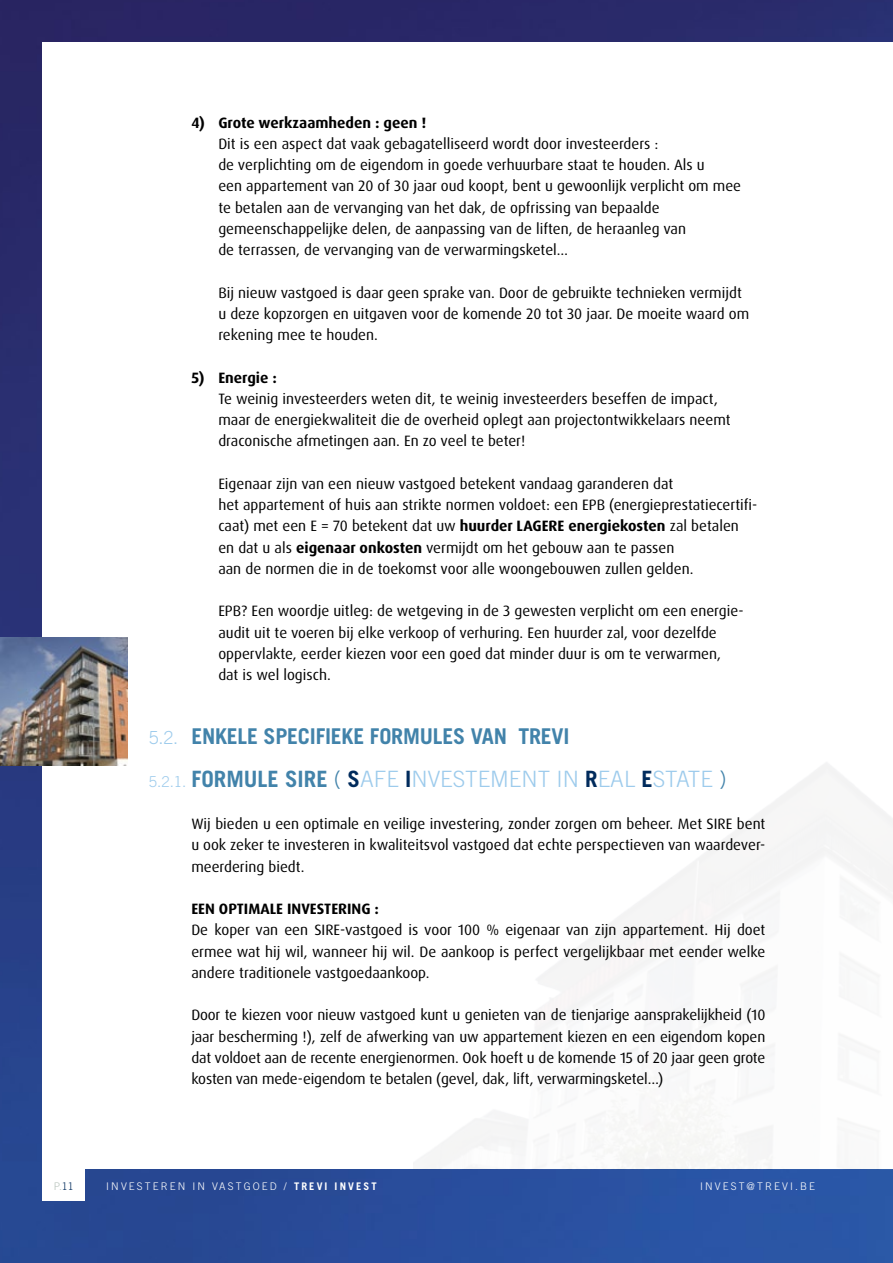
<style>
.page{position:relative;width:893px;height:1263px;background:#fff}
.page>*{position:absolute;margin:0;border:0;box-sizing:border-box;transform-origin:0 0}
.t1{font:300 22.5px "Trade Gothic";color:#9dcbec}
.t2{font:700 22.5px "Trade Gothic";color:#4283aa}
.t3{font:700 21.75px "Trade Gothic";letter-spacing:-.01em;color:#4283aa}
.t4{font:15px/21.3px "Dax OT";color:#000}
.t5{font:700 15px "Dax OT";color:#000}
.t6{font:300 10.5px "Trade Gothic";letter-spacing:.2em;color:#fff}
.t7{font:300 10.5px "Trade Gothic";color:#b8c4bc}
.s1{font-weight:700}
.s2{font-weight:300;font-size:18px;color:#9dcbec}
.s3{font-weight:300;font-size:15px;color:#9dcbec}
.s4{font-weight:700;color:#4283aa}
.s5{color:#4283aa}
.s6{font-weight:700;color:#002b5c}
.s7{color:#002b5c}
</style>
<div class="page">
<img style="left:0;top:0;width:893px;height:1263px">
<div style="left:43px;top:43px;width:850px;height:1126px;background:#fff"></div>
<div style="left:43px;top:1137px;width:42px;height:64px;background:#fff"></div>
<img style="left:0;top:638px;width:128px;height:127px">
<p class="t5" style="left:191px;top:113px;width:237px">4) Grote werkzaamheden : geen !</p>
<p class="t4" style="left:218px;top:133px;width:524px">Dit is een aspect dat vaak gebagatelliseerd wordt door investeerders :<br>de verplichting om de eigendom in goede verhuurbare staat te houden. Als u<br>een appartement van 20 of 30 jaar oud koopt, bent u gewoonlijk verplicht om mee te betalen aan de vervanging van het dak, de opfrissing van bepaalde gemeenschappelijke delen, de aanpassing van de liften, de heraanleg van<br>de terrassen, de vervanging van de verwarmingsketel…</p>
<p class="t4" style="left:218px;top:282px;width:532px">Bij nieuw vastgoed is daar geen sprake van. Door de gebruikte technieken vermijdt u deze kopzorgen en uitgaven voor de komende 20 tot 30 jaar. De moeite waard om rekening mee te houden.</p>
<p class="t5" style="left:191px;top:368px;width:87px">5) Energie :</p>
<p class="t4" style="left:218px;top:388px;width:514px">Te weinig investeerders weten dit, te weinig investeerders beseffen de impact, maar de energiekwaliteit die de overheid oplegt aan projectontwikkelaars neemt draconische afmetingen aan. En zo veel te beter!</p>
<p class="t4" style="left:218px;top:473px;width:540px">Eigenaar zijn van een nieuw vastgoed betekent vandaag garanderen dat<br>het appartement of huis aan strikte normen voldoet: een EPB (energieprestatiecertifi&shy;caat) met een E = 70 betekent dat uw <span class="s1">huurder LAGERE energiekosten</span> zal betalen en dat u als <span class="s1">eigenaar onkosten</span> vermijdt om het gebouw aan te passen<br>aan de normen die in de toekomst voor alle woongebouwen zullen gelden.</p>
<p class="t4" style="left:218px;top:601px;width:527px">EPB? Een woordje uitleg: de wetgeving in de 3 gewesten verplicht om een energie&shy;audit uit te voeren bij elke verkoop of verhuring. Een huurder zal, voor dezelfde oppervlakte, eerder kiezen voor een goed dat minder duur is om te verwarmen, dat is wel logisch.</p>
<h2 class="t3" style="left:149px;top:723px;width:126px"><span class="s2">5.2.</span> ENKELE SPECI</h2>
<h2 class="t3" style="left:316px;top:723px;width:77px">FIE KE FORMULES</h2>
<h2 class="t3" style="left:471px;top:723px;width:13px">VAN</h2>
<h2 class="t3" style="left:518px;top:723px;width:22px">TREVI</h2>
<h1 class="t2" style="left:149px;top:765px;width:56px"><span class="s3">5.2.1.</span> FORMULE</h1>
<h1 class="t1" style="left:285px;top:765px;width:443px"><span class="s4">SIRE</span> <span class="s5">(</span> <span class="s6">S</span>AFE <span class="s6">I</span>NVESTEMENT IN <span class="s6">R</span>EAL <span class="s6">E</span>STATE <span class="s5">)</span></h1>
<p class="t4" style="left:191px;top:813px;width:576px;text-align:justify">Wij bieden u een optimale en veilige investering, zonder zorgen om beheer. Met SIRE bent u ook zeker te investeren in kwaliteitsvol vastgoed dat echte perspectieven van waardever&shy;meerdering biedt.</p>
<p class="t5" style="left:191px;top:899px;width:189px">EEN OPTIMALE INVESTERING :</p>
<p class="t4" style="left:191px;top:920px;width:576px;text-align:justify">De koper van een SIRE-vastgoed is voor 100 % eigenaar van zijn appartement. Hij doet ermee wat hij wil, wanneer hij wil. De aankoop is perfect vergelijkbaar met eender welke andere traditionele vastgoedaankoop.</p>
<p class="t4" style="left:191px;top:1005px;width:576px;text-align:justify">Door te kiezen voor nieuw vastgoed kunt u genieten van de tienjarige aansprakelijkheid (10 jaar bescherming !), zelf de afwerking van uw appartement kiezen en een eigendom kopen dat voldoet aan de recente energienormen. Ook hoeft u de komende 15 of 20 jaar geen grote kosten van mede-eigendom te betalen (gevel, dak, lift, verwarmingsketel…)</p>
<p class="t7" style="left:54px;top:1180px;width:21px">P.<span class="s7">11</span></p>
<p class="t6" style="left:106px;top:1180px;width:272px">INVESTEREN IN VASTGOED / <span class="s1">TREVI INVEST</span></p>
<p class="t6" style="left:700px;top:1180px;width:9px">INVEST</p>
<p class="t6" style="left:747px;top:1180px;width:19px">@TREVI</p>
<p class="t6" style="left:795px;top:1180px;width:20px">.BE</p>
</div>
